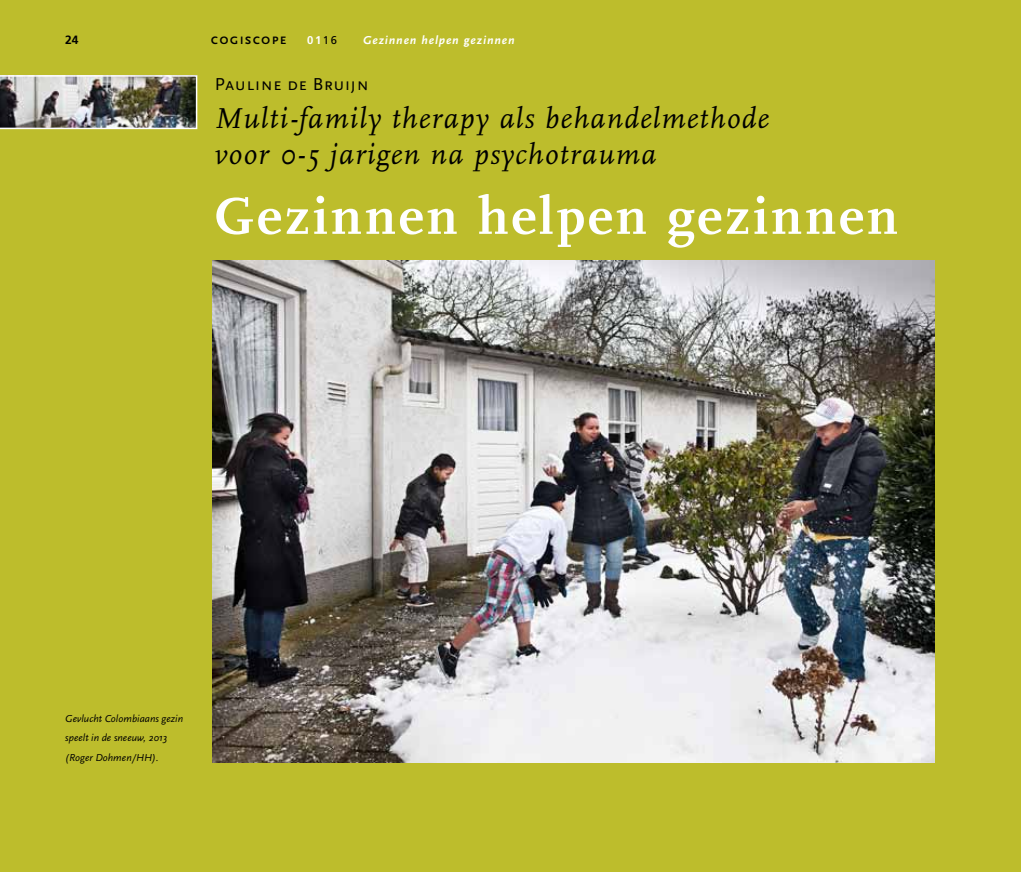
<style>
.page{position:relative;width:1021px;height:872px;background:#fff}
.page>*{position:absolute;margin:0;border:0;box-sizing:border-box;transform-origin:0 0}
.t1{font:700 54px "FF Scala";letter-spacing:.05em;color:#fff}
.t2{font:italic 30px/36px "FF Scala";letter-spacing:.045em;color:#000}
.t3{font:18px "Scala Sans Pro";letter-spacing:.025em;color:#000}
.t4{font:italic 700 12px "Scala Sans Pro";letter-spacing:.075em;color:#fff}
.t5{font:700 12px "Frutiger LT Std";color:#000}
.t6{font:700 11.25px "Scala Sans Pro";letter-spacing:.16em;color:#000}
.t7{font:700 11.25px "Frutiger LT Std";color:#fff}
.t8{font:italic 10.5px/19.5px "Scala Sans Pro";color:#000}
.s1{font-weight:400;color:#000}
</style>
<div class="page">
<div style="left:0;top:0;width:1020px;height:872px;background:#bdbd2c"></div>
<img style="left:0;top:75px;width:197px;height:54px">
<img style="left:212px;top:260px;width:722px;height:502px">
<p class="t5" style="left:65px;top:32px;width:15px">24</p>
<p class="t6" style="left:211px;top:33px;width:76px">COGISCOPE</p>
<p class="t7" style="left:307px;top:33px;width:32px">01<span class="s1">16</span></p>
<p class="t4" style="left:363px;top:32px;width:153px">Gezinnen helpen gezinnen</p>
<p class="t3" style="left:215px;top:73px;width:155px">Pauline de Bruijn</p>
<p class="t2" style="left:215px;top:102px;width:555px">Multi-family therapy als behandelmethode voor 0-5 jarigen na psychotrauma</p>
<h1 class="t1" style="left:214px;top:186px;width:685px">Gezinnen helpen gezinnen</h1>
<p class="t8" style="left:65px;top:708px;width:119px">Gevlucht Colombiaans gezin speelt in de sneeuw, 2013 (Roger Dohmen/HH).</p>
</div>
